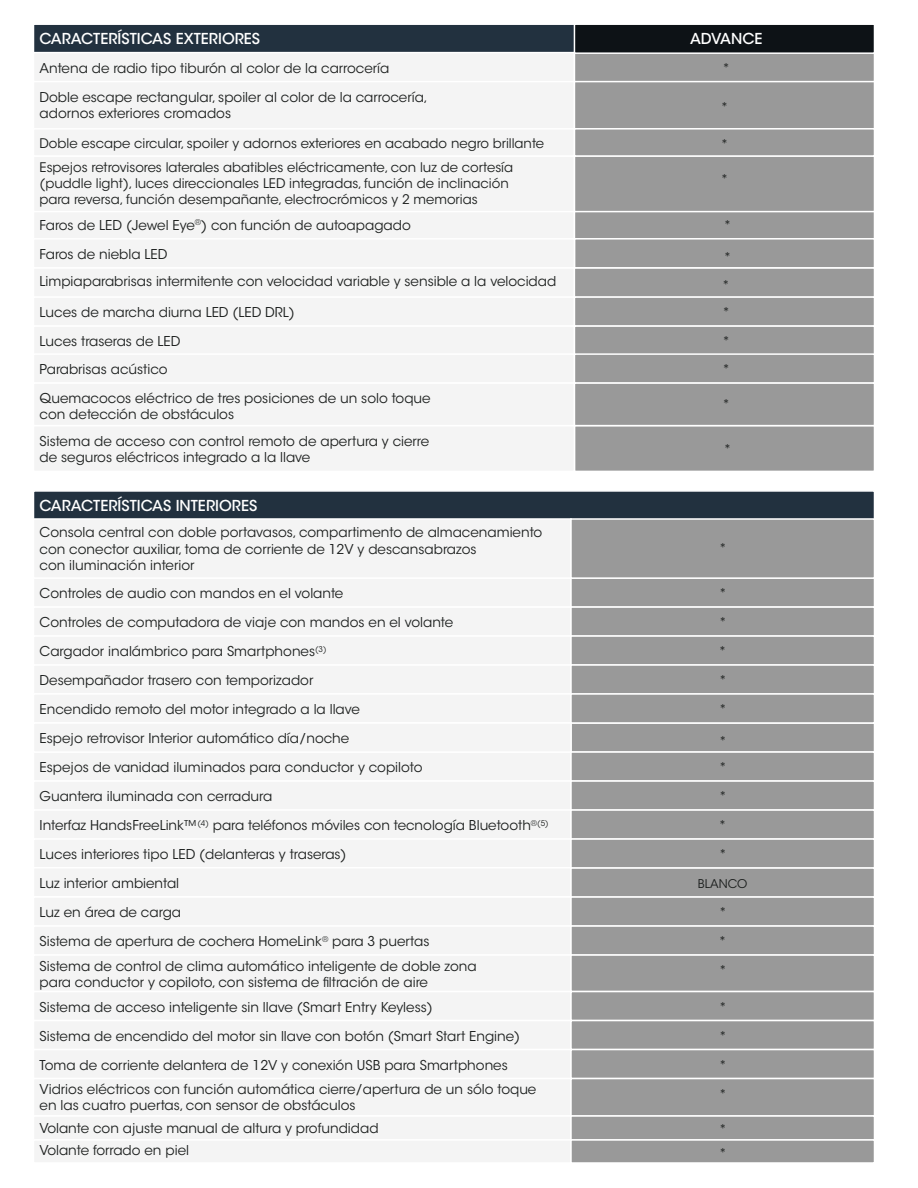
<style>
.page{position:relative;width:918px;height:1188px;background:#fff}
.page>*{position:absolute;margin:0;border:0;box-sizing:border-box;transform-origin:0 0}
.t1{font:500 15px "ITC Avant Garde Std";color:#fff}
.t2{font:13.5px/16.2px "ITC Avant Garde Std";color:#1d201f}
.t3{font:13.2px/15.9px "ITC Avant Garde Std";color:#1d201f}
.t4{font:12px "ITC Avant Garde Std";color:#1d201f}
</style>
<div class="page">
<div style="left:574px;top:425px;width:301px;height:47px;background:#999;border:2px solid #fff"></div>
<div style="left:33px;top:425px;width:542px;height:47px;background:#f4f4f4;border:2px solid #fff"></div>
<div style="left:33px;top:79px;width:542px;height:51px;background:#f4f4f4"></div>
<div style="left:33px;top:23px;width:842px;height:31px;background:#22313f;border:2px solid #fff"></div>
<div style="left:33px;top:267px;width:542px;height:31px;background:#f4f4f4"></div>
<div style="left:33px;top:296px;width:542px;height:31px;background:#f4f4f4"></div>
<div style="left:33px;top:209px;width:542px;height:31px;background:#f4f4f4"></div>
<div style="left:33px;top:325px;width:542px;height:31px;background:#f4f4f4"></div>
<div style="left:33px;top:353px;width:542px;height:31px;background:#f4f4f4"></div>
<div style="left:33px;top:382px;width:542px;height:44px;background:#f4f4f4;border:2px solid #fff"></div>
<div style="left:33px;top:238px;width:542px;height:31px;background:#f4f4f4"></div>
<div style="left:33px;top:490px;width:842px;height:31px;background:#22313f;border:2px solid #fff"></div>
<div style="left:33px;top:577px;width:539px;height:31px;background:#f4f4f4"></div>
<div style="left:33px;top:606px;width:539px;height:31px;background:#f4f4f4"></div>
<div style="left:33px;top:635px;width:539px;height:31px;background:#f4f4f4"></div>
<div style="left:33px;top:664px;width:539px;height:31px;background:#f4f4f4"></div>
<div style="left:33px;top:693px;width:539px;height:31px;background:#f4f4f4"></div>
<div style="left:33px;top:751px;width:539px;height:31px;background:#f4f4f4"></div>
<div style="left:33px;top:780px;width:539px;height:31px;background:#f4f4f4"></div>
<div style="left:33px;top:809px;width:539px;height:31px;background:#f4f4f4"></div>
<div style="left:33px;top:838px;width:539px;height:31px;background:#f4f4f4"></div>
<div style="left:33px;top:867px;width:539px;height:30px;background:#f4f4f4;border:2px solid #fff"></div>
<div style="left:33px;top:896px;width:539px;height:31px;background:#f4f4f4;border:2px solid #fff"></div>
<div style="left:33px;top:925px;width:539px;height:31px;background:#f4f4f4"></div>
<div style="left:33px;top:954px;width:539px;height:38px;background:#f4f4f4"></div>
<div style="left:33px;top:991px;width:539px;height:30px;background:#f4f4f4;border:2px solid #fff"></div>
<div style="left:33px;top:1020px;width:539px;height:30px;background:#f4f4f4;border:2px solid #fff"></div>
<div style="left:33px;top:1049px;width:539px;height:30px;background:#f4f4f4;border:2px solid #fff"></div>
<div style="left:33px;top:1078px;width:539px;height:39px;background:#f4f4f4;border:2px solid #fff"></div>
<div style="left:33px;top:1115px;width:539px;height:26px;background:#f4f4f4"></div>
<div style="left:33px;top:1139px;width:539px;height:25px;background:#f4f4f4;border:2px solid #fff"></div>
<div style="left:33px;top:722px;width:539px;height:31px;background:#f4f4f4"></div>
<div style="left:33px;top:518px;width:539px;height:61px;background:#f4f4f4;border:2px solid #fff"></div>
<svg style="left:570px;top:517px;width:305px;height:647px;background:#9f9f9f"></svg>
<div style="left:33px;top:52px;width:542px;height:30px;background:#f4f4f4;border:2px solid #fff"></div>
<div style="left:33px;top:155px;width:542px;height:57px;background:#f4f4f4;border:2px solid #fff"></div>
<div style="left:33px;top:128px;width:542px;height:29px;background:#f4f4f4"></div>
<svg style="left:573px;top:51px;width:302px;height:376px;background:#9f9f9f"></svg>
<div style="left:574px;top:23px;width:301px;height:31px;background:#0d1216;border:2px solid #fff"></div>
<p class="t1" style="left:40px;top:29px;width:222px">CARACTERÍSTICAS EXTERIORES</p>
<p class="t1" style="left:690px;top:29px;width:74px">ADVANCE</p>
<p class="t2" style="left:40px;top:60px;width:351px">Antena de radio tipo tiburón al color de la carrocería</p>
<p class="t2" style="left:722px;top:60px;width:10px">*</p>
<p class="t2" style="left:40px;top:89px;width:390px">Doble escape rectangular, spoiler al color de la carrocería, adornos exteriores cromados</p>
<p class="t2" style="left:720px;top:99px;width:10px">*</p>
<p class="t3" style="left:40px;top:135px;width:506px">Doble escape circular, spoiler y adornos exteriores en acabado negro brillante</p>
<p class="t2" style="left:720px;top:136px;width:10px">*</p>
<p class="t3" style="left:40px;top:160px;width:475px">Espejos retrovisores laterales abatibles eléctricamente, con luz de cortesía (puddle light), luces direccionales LED integradas, función de inclinación para reversa, función desempañante, electrocrómicos y 2 memorias</p>
<p class="t2" style="left:720px;top:171px;width:10px">*</p>
<p class="t2" style="left:40px;top:217px;width:373px">Faros de LED (Jewel Eye<sup>®</sup>) con función de autoapagado</p>
<p class="t2" style="left:723px;top:217px;width:10px">*</p>
<p class="t2" style="left:723px;top:249px;width:10px">*</p>
<p class="t2" style="left:40px;top:246px;width:129px">Faros de niebla LED</p>
<p class="t2" style="left:40px;top:273px;width:518px">Limpiaparabrisas intermitente con velocidad variable y sensible a la velocidad</p>
<p class="t2" style="left:722px;top:277px;width:10px">*</p>
<p class="t2" style="left:40px;top:304px;width:257px">Luces de marcha diurna LED (LED DRL)</p>
<p class="t2" style="left:722px;top:304px;width:10px">*</p>
<p class="t2" style="left:40px;top:333px;width:142px">Luces traseras de LED</p>
<p class="t2" style="left:722px;top:333px;width:10px">*</p>
<p class="t2" style="left:40px;top:361px;width:130px">Parabrisas acústico</p>
<p class="t2" style="left:722px;top:361px;width:10px">*</p>
<p class="t2" style="left:40px;top:390px;width:393px">Quemacocos eléctrico de tres posiciones de un solo toque con detección de obstáculos</p>
<p class="t2" style="left:722px;top:396px;width:10px">*</p>
<p class="t2" style="left:40px;top:433px;width:391px">Sistema de acceso con control remoto de apertura y cierre de seguros eléctricos integrado a la llave</p>
<p class="t1" style="left:40px;top:496px;width:219px">CARACTERÍSTICAS INTERIORES</p>
<p class="t2" style="left:40px;top:525px;width:504px">Consola central con doble portavasos, compartimento de almacenamiento con conector auxiliar, toma de corriente de 12V y descansabrazos<br>con iluminación interior</p>
<p class="t2" style="left:723px;top:442px;width:10px">*</p>
<p class="t2" style="left:719px;top:541px;width:10px">*</p>
<p class="t2" style="left:40px;top:585px;width:305px">Controles de audio con mandos en el volante</p>
<p class="t2" style="left:719px;top:585px;width:10px">*</p>
<p class="t2" style="left:40px;top:614px;width:415px">Controles de computadora de viaje con mandos en el volante</p>
<p class="t2" style="left:719px;top:614px;width:10px">*</p>
<p class="t2" style="left:40px;top:643px;width:289px">Cargador inalámbrico para Smartphones<sup>(3)</sup></p>
<p class="t2" style="left:719px;top:643px;width:10px">*</p>
<p class="t2" style="left:40px;top:672px;width:275px">Desempañador trasero con temporizador</p>
<p class="t2" style="left:719px;top:672px;width:10px">*</p>
<p class="t2" style="left:40px;top:701px;width:322px">Encendido remoto del motor integrado a la llave</p>
<p class="t2" style="left:719px;top:701px;width:10px">*</p>
<p class="t2" style="left:40px;top:730px;width:311px">Espejo retrovisor Interior automático día/noche</p>
<p class="t2" style="left:719px;top:733px;width:10px">*</p>
<p class="t2" style="left:40px;top:759px;width:384px">Espejos de vanidad iluminados para conductor y copiloto</p>
<p class="t2" style="left:719px;top:759px;width:10px">*</p>
<p class="t2" style="left:40px;top:788px;width:234px">Guantera iluminada con cerradura</p>
<p class="t2" style="left:719px;top:788px;width:10px">*</p>
<p class="t2" style="left:40px;top:817px;width:511px">Interfaz HandsFreeLink™<sup>(4)</sup> para teléfonos móviles con tecnología Bluetooth<sup>®(5)</sup></p>
<p class="t2" style="left:719px;top:817px;width:10px">*</p>
<p class="t2" style="left:40px;top:846px;width:309px">Luces interiores tipo LED (delanteras y traseras)</p>
<p class="t2" style="left:719px;top:846px;width:10px">*</p>
<p class="t2" style="left:40px;top:875px;width:141px">Luz interior ambiental</p>
<p class="t4" style="left:698px;top:876px;width:51px">BLANCO</p>
<p class="t2" style="left:40px;top:904px;width:143px">Luz en área de carga</p>
<p class="t2" style="left:719px;top:904px;width:10px">*</p>
<p class="t2" style="left:40px;top:933px;width:391px">Sistema de apertura de cochera HomeLink<sup>®</sup> para 3 puertas</p>
<p class="t2" style="left:719px;top:933px;width:10px">*</p>
<p class="t2" style="left:40px;top:958px;width:439px">Sistema de control de clima automático inteligente de doble zona para conductor y copiloto, con sistema de filtración de aire</p>
<p class="t2" style="left:719px;top:962px;width:10px">*</p>
<p class="t2" style="left:40px;top:999px;width:395px">Sistema de acceso inteligente sin llave (Smart Entry Keyless)</p>
<p class="t2" style="left:719px;top:999px;width:10px">*</p>
<p class="t2" style="left:40px;top:1028px;width:482px">Sistema de encendido del motor sin llave con botón (Smart Start Engine)</p>
<p class="t2" style="left:719px;top:1028px;width:10px">*</p>
<p class="t2" style="left:40px;top:1057px;width:470px">Toma de corriente delantera de 12V y conexión USB para Smartphones</p>
<p class="t2" style="left:719px;top:1057px;width:10px">*</p>
<p class="t2" style="left:40px;top:1081px;width:498px">Vidrios eléctricos con función automática cierre/apertura de un sólo toque en las cuatro puertas, con sensor de obstáculos</p>
<p class="t2" style="left:719px;top:1086px;width:10px">*</p>
<p class="t2" style="left:40px;top:1120px;width:341px">Volante con ajuste manual de altura y profundidad</p>
<p class="t2" style="left:719px;top:1122px;width:10px">*</p>
<p class="t2" style="left:40px;top:1143px;width:151px">Volante forrado en piel</p>
<p class="t2" style="left:719px;top:1146px;width:10px">*</p>
</div>
